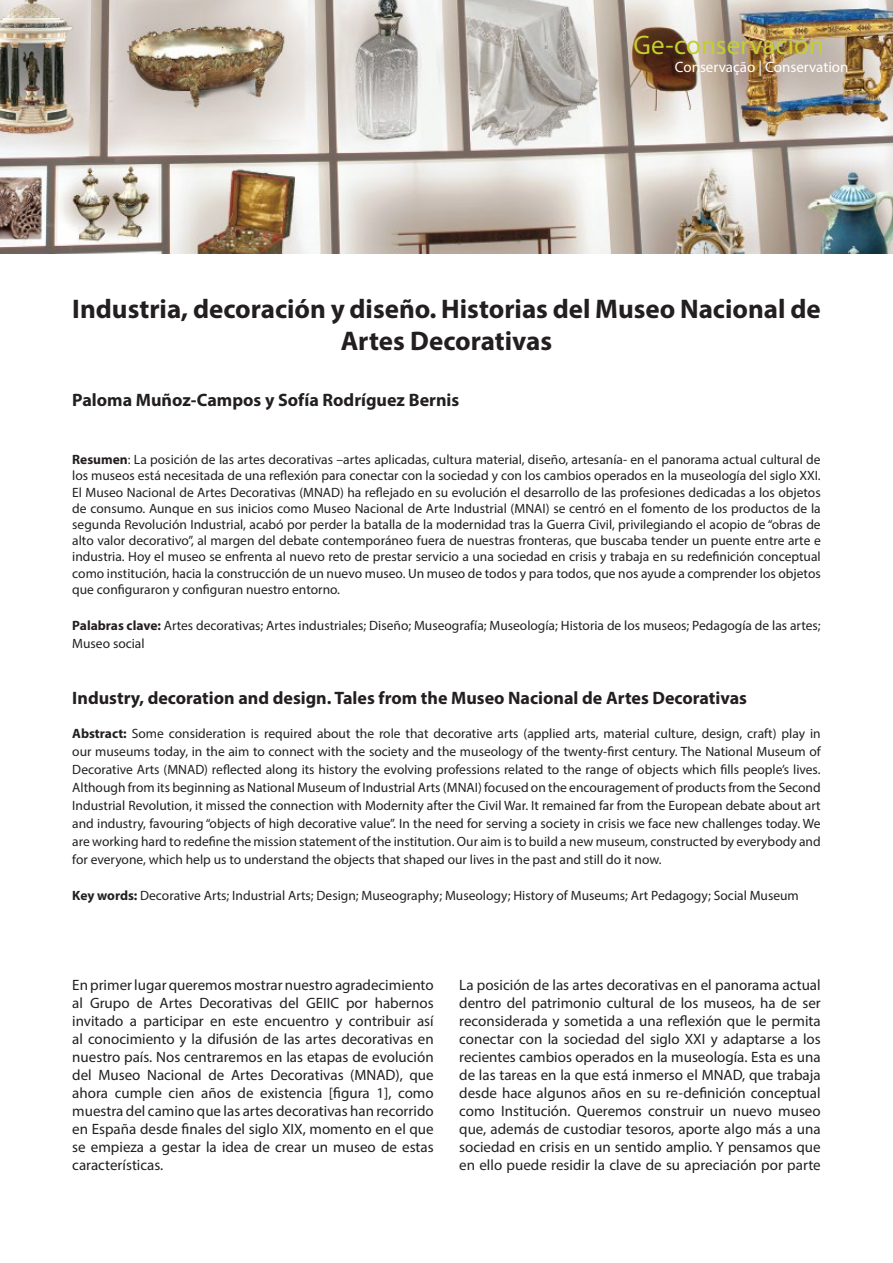
<style>
.page{position:relative;width:893px;height:1263px;background:#fff}
.page>*{position:absolute;margin:0;border:0;box-sizing:border-box;transform-origin:0 0}
.Encabezado_del_artíc{font:700 27px/32.4px "Myriad Pro";color:#231f20;text-align:center}
.Tipo_de_texto{font:27px "Myriad Pro";color:#c3cf2f}
.Nombre_del_autor{font:700 18px "Myriad Pro";color:#231f20}
.Tipo_de_texto-2{font:15px/18px "Myriad Pro";color:#231f20;text-align:justify}
.Tipo_de_texto-3{font:15px "Myriad Pro";color:#fff}
.Tipo_de_texto-4{font:13.5px/18px "Myriad Pro";color:#231f20}
.Nombre_del_autor-2{font:13.5px/16.2px "Myriad Pro";color:#231f20;text-align:justify}
.s1{font-weight:700}
</style>
<div class="page">
<img style="left:0;top:0;width:893px;height:254px">
<p class="Tipo_de_texto" style="left:634px;top:28px;width:192px">Ge-conservación</p>
<p class="Tipo_de_texto-3" style="left:675px;top:58px;width:175px">Conservação | Conservation</p>
<p class="Encabezado_del_artíc" style="left:72px;top:292px;width:750px">Industria, decoración y diseño. Historias del Museo Nacional de<br>Artes Decorativas</p>
<p class="Nombre_del_autor" style="left:72px;top:388px;width:389px">Paloma Muñoz-Campos y Sofía Rodríguez Bernis</p>
<p class="Nombre_del_autor-2" style="left:72px;top:451px;width:750px"><span class="s1">Resumen</span>: La posición de las artes decorativas –artes aplicadas, cultura material, diseño, artesanía- en el panorama actual cultural de los museos está necesitada de una reflexión para conectar con la sociedad y con los cambios operados en la museología del siglo XXI.<br>El Museo Nacional de Artes Decorativas (MNAD) ha reflejado en su evolución el desarrollo de las profesiones dedicadas a los objetos de consumo. Aunque en sus inicios como Museo Nacional de Arte Industrial (MNAI) se centró en el fomento de los productos de la segunda Revolución Industrial, acabó por perder la batalla de la modernidad tras la Guerra Civil, privilegiando el acopio de “obras de alto valor decorativo”, al margen del debate contemporáneo fuera de nuestras fronteras, que buscaba tender un puente entre arte e industria. Hoy el museo se enfrenta al nuevo reto de prestar servicio a una sociedad en crisis y trabaja en su redefinición conceptual como institución, hacia la construcción de un nuevo museo. Un museo de todos y para todos, que nos ayude a comprender los objetos que configuraron y configuran nuestro entorno.</p>
<p class="Tipo_de_texto-4" style="left:72px;top:616px;width:750px"><span class="s1">Palabras clave:</span> Artes decorativas; Artes industriales; Diseño; Museografía; Museología; Historia de los museos; Pedagogía de las artes;<br>Museo social</p>
<p class="Nombre_del_autor" style="left:72px;top:686px;width:676px">Industry, decoration and design. Tales from the Museo Nacional de Artes Decorativas</p>
<p class="Tipo_de_texto-4" style="left:72px;top:724px;width:750px;text-align:justify"><span class="s1">Abstract:</span> Some consideration is required about the role that decorative arts (applied arts, material culture, design, craft) play in our museums today, in the aim to connect with the society and the museology of the twenty-first century. The National Museum of Decorative Arts (MNAD) reflected along its history the evolving professions related to the range of objects which fills people’s lives.<br>Although from its beginning as National Museum of Industrial Arts (MNAI) focused on the encouragement of products from the Second Industrial Revolution, it missed the connection with Modernity after the Civil War. It remained far from the European debate about art and industry, favouring “objects of high decorative value”. In the need for serving a society in crisis we face new challenges today. We are working hard to redefine the mission statement of the institution. Our aim is to build a new museum, constructed by everybody and for everyone, which help us to understand the objects that shaped our lives in the past and still do it now.</p>
<p class="Tipo_de_texto-4" style="left:72px;top:886px;width:728px"><span class="s1">Key words:</span> Decorative Arts; Industrial Arts; Design; Museography; Museology; History of Museums; Art Pedagogy; Social Museum</p>
<p class="Tipo_de_texto-2" style="left:72px;top:976px;width:363px">En primer lugar queremos mostrar nuestro agradecimiento al Grupo de Artes Decorativas del GEIIC por habernos invitado a participar en este encuentro y contribuir así al conocimiento y la difusión de las artes decorativas en nuestro país. Nos centraremos en las etapas de evolución del Museo Nacional de Artes Decorativas (MNAD), que ahora cumple cien años de existencia [figura 1], como muestra del camino que las artes decorativas han recorrido en España desde finales del siglo XIX, momento en el que se empieza a gestar la idea de crear un museo de estas características.</p>
<p class="Tipo_de_texto-2" style="left:459px;top:976px;width:363px">La posición de las artes decorativas en el panorama actual dentro del patrimonio cultural de los museos, ha de ser reconsiderada y sometida a una reflexión que le permita conectar con la sociedad del siglo XXI y adaptarse a los recientes cambios operados en la museología. Esta es una de las tareas en la que está inmerso el MNAD, que trabaja desde hace algunos años en su re-definición conceptual como Institución. Queremos construir un nuevo museo que, además de custodiar tesoros, aporte algo más a una sociedad en crisis en un sentido amplio. Y pensamos que en ello puede residir la clave de su apreciación por parte</p>
</div>
